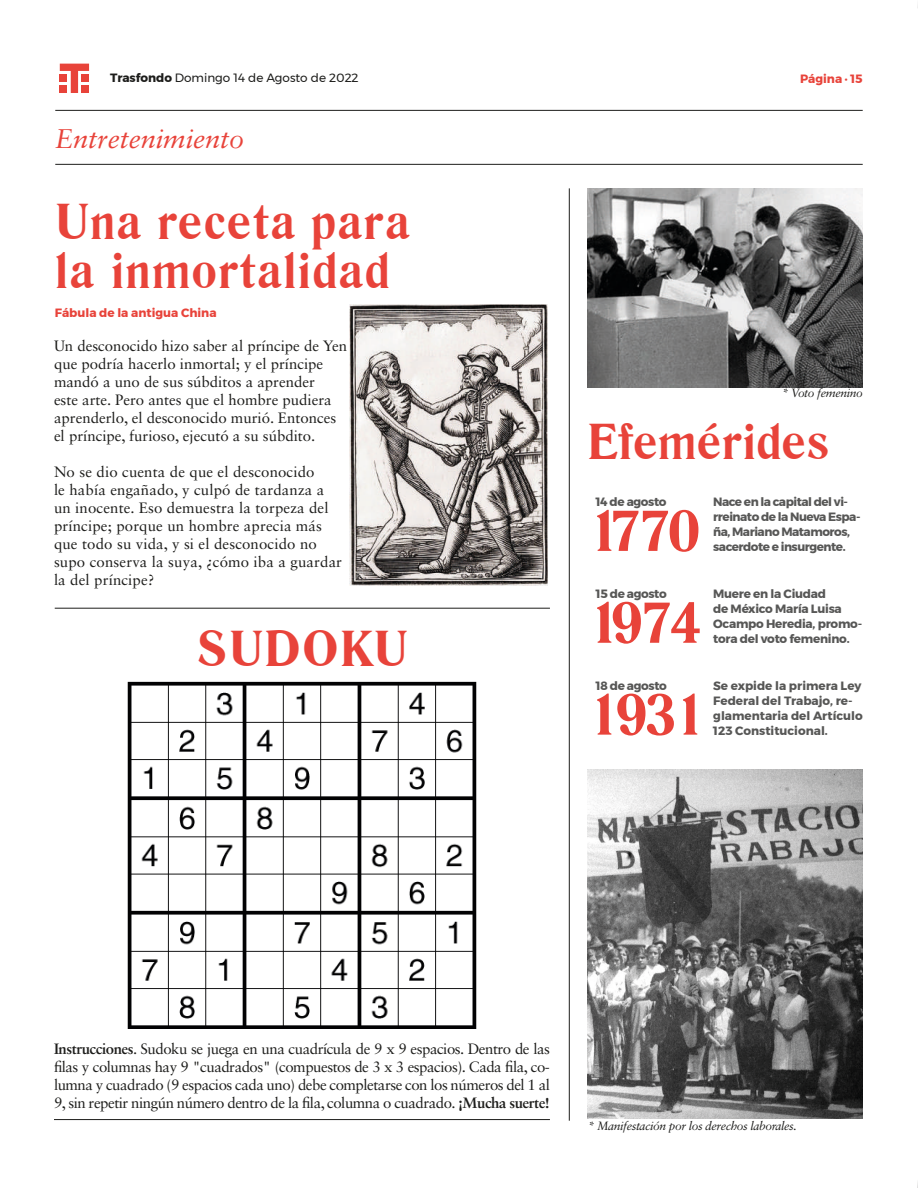
<style>
.page{position:relative;width:918px;height:1188px;background:#fff}
.page>*{position:absolute;margin:0;border:0;box-sizing:border-box;transform-origin:0 0}
.t1{font:700 57px "Romana BT";letter-spacing:-.06em;color:#e8433a}
.t2{font:700 48px/49.5px "Romana BT";letter-spacing:.03em;color:#e8433a}
.t3{font:700 48px "Romana BT";letter-spacing:.01em;color:#e8433a}
.t4{font:italic 27px "Sabon LT Std";color:#e8433a}
.t5{font:15px/18px "Sabon LT Std";color:#1d1d1b}
.t6{font:700 12px/15px "Montserrat";letter-spacing:-.02em;color:#575756}
.t7{font:700 12px/15px "Montserrat";letter-spacing:-.04em;color:#575756}
.t8{font:700 12px/15px "Montserrat";color:#575756}
.t9{font:italic 12px "Sabon LT Std";letter-spacing:-.03em;color:#1d1d1b}
.t10{font:12px "Montserrat";color:#1d1d1b}
.t11{font:700 12px "Montserrat";color:#e8433a}
.s1{font-weight:700}
</style>
<div class="page">
<hr style="left:55px;top:110px;width:808px;height:1px;background:#1d1d1b">
<hr style="left:55px;top:164px;width:808px;height:1px;background:#1d1d1b">
<svg style="left:60px;top:64px;width:29px;height:29px"></svg>
<div style="left:60px;top:86px;width:7px;height:7px;background:#e8433a"></div>
<div style="left:60px;top:75px;width:7px;height:7px;background:#e8433a"></div>
<div style="left:82px;top:86px;width:7px;height:7px;background:#e8433a"></div>
<div style="left:82px;top:75px;width:7px;height:7px;background:#e8433a"></div>
<hr style="left:55px;top:608px;width:495px;height:1px;background:#1d1d1b">
<hr style="left:54px;top:1119px;width:496px;height:1px;background:#1d1d1b">
<hr style="left:569px;top:188px;width:1px;height:933px;background:#1d1d1b">
<img style="left:588px;top:770px;width:275px;height:349px">
<img style="left:588px;top:188px;width:275px;height:199px">
<img style="left:127px;top:681px;width:350px;height:348px">
<img style="left:349px;top:305px;width:199px;height:280px">
<p class="t10" style="left:110px;top:69px;width:250px"><span class="s1">Trasfondo</span> Domingo 14 de Agosto de 2022</p>
<p class="t11" style="left:800px;top:69px;width:64px">Página · 15</p>
<h3 class="t4" style="left:55px;top:123px;width:191px">Entretenimiento</h3>
<h2 class="t2" style="left:55px;top:196px;width:356px">Una receta para la inmortalidad</h2>
<p class="t11" style="left:55px;top:303px;width:163px">Fábula de la antigua China</p>
<p class="t5" style="left:54px;top:337px;width:295px">Un desconocido hizo saber al príncipe de Yen que podría hacerlo inmortal; y el príncipe mandó a uno de sus súbditos a aprender<br>este arte. Pero antes que el hombre pudiera aprenderlo, el desconocido murió. Entonces el príncipe, furioso, ejecutó a su súbdito.</p>
<p class="t5" style="left:54px;top:463px;width:290px">No se dio cuenta de que el desconocido<br>le había engañado, y culpó de tardanza a un inocente. Eso demuestra la torpeza del príncipe; porque un hombre aprecia más que todo su vida, y si el desconocido no supo conserva la suya, ¿cómo iba a guardar la del príncipe?</p>
<h2 class="t2" style="left:197px;top:623px;width:212px">SUDOKU</h2>
<p class="t9" style="left:782px;top:386px;width:82px">* Voto femenino</p>
<h2 class="t3" style="left:588px;top:412px;width:243px">Efemérides</h2>
<p class="t6" style="left:596px;top:494px;width:72px">14 de agosto</p>
<h1 class="t1" style="left:588px;top:495px;width:114px">1770</h1>
<p class="t7" style="left:713px;top:494px;width:149px">Nace en la capital del vi&shy;rreinato de la Nueva Espa&shy;ña, Mariano Matamoros, sacerdote e insurgente.</p>
<p class="t6" style="left:596px;top:586px;width:72px">15 de agosto</p>
<h1 class="t1" style="left:588px;top:587px;width:116px">1974</h1>
<p class="t6" style="left:713px;top:586px;width:150px">Muere en la Ciudad<br>de México María Luisa<br>Ocampo Heredia, promo&shy;tora del voto femenino.</p>
<p class="t6" style="left:596px;top:678px;width:72px">18 de agosto</p>
<h1 class="t1" style="left:588px;top:679px;width:120px">1931</h1>
<p class="t8" style="left:713px;top:678px;width:151px">Se expide la primera Ley<br>Federal del Trabajo, re&shy;glamentaria del Artículo<br>123 Constitucional.</p>
<p class="t5" style="left:54px;top:1039px;width:498px;text-align:justify"><span class="s1">Instrucciones</span>. Sudoku se juega en una cuadrícula de 9 x 9 espacios. Dentro de las filas y columnas hay 9 "cuadrados" (compuestos de 3 x 3 espacios). Cada fila, co&shy;lumna y cuadrado (9 espacios cada uno) debe completarse con los números del 1 al 9, sin repetir ningún número dentro de la fila, columna o cuadrado. <span class="s1">¡Mucha suerte!</span></p>
<p class="t9" style="left:588px;top:1118px;width:210px">* Manifestación por los derechos laborales.</p>
</div>
